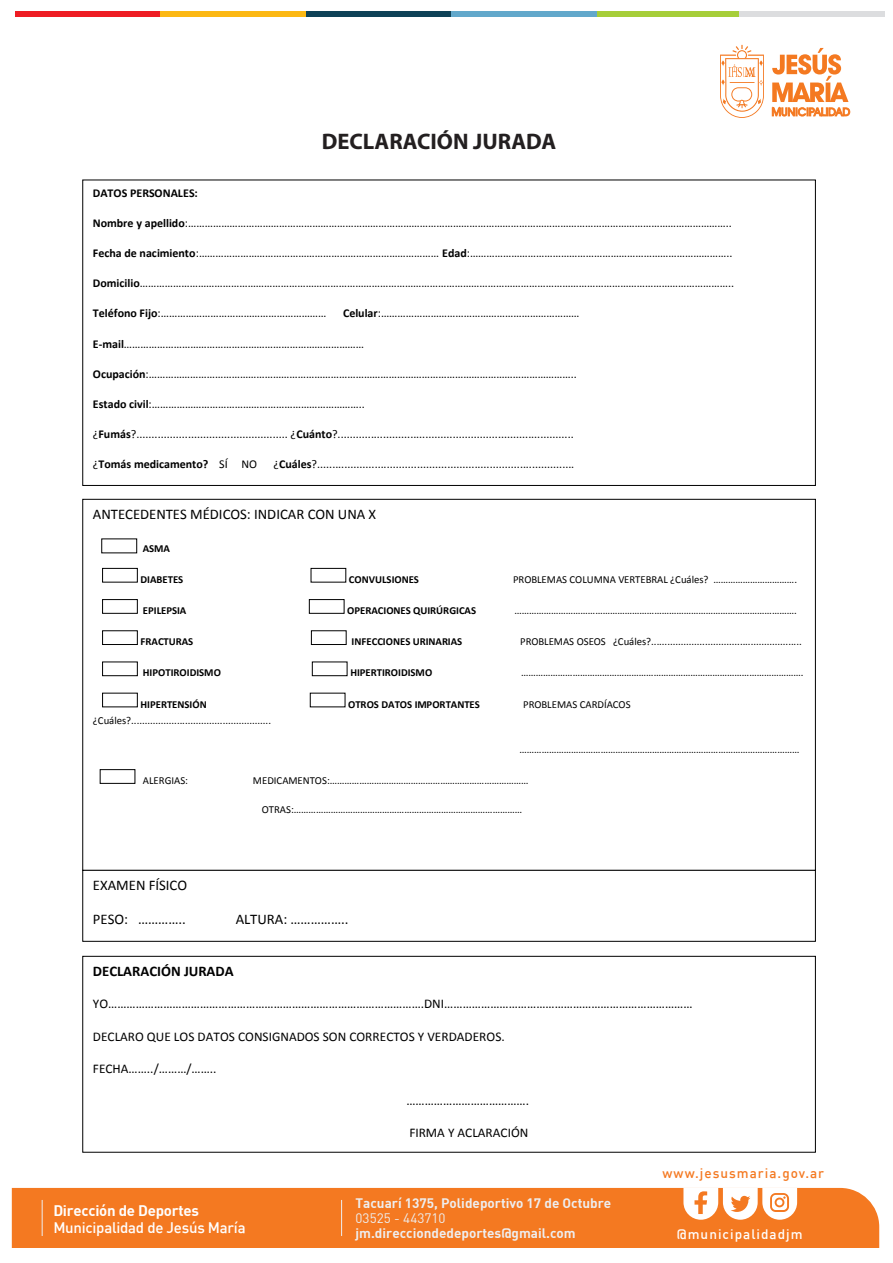
<style>
.page{position:relative;width:893px;height:1263px;background:#fff}
.page>*{position:absolute;margin:0;border:0;box-sizing:border-box;transform-origin:0 0}
.t1{font:700 22.5px "Myriad Pro";color:#231f20}
.t2{font:500 15px "DIN";letter-spacing:-.015em;color:#fff}
.t3{font:700 15px "DIN";letter-spacing:-.015em;color:#fff}
.t4{font:14.7px "Calibri";color:#000}
.t5{font:700 14.7px "Calibri";color:#000}
.t6{font:700 13.5px "DIN";color:#eeeeef}
.t7{font:500 13.5px "DIN";letter-spacing:.075em;color:#f47921}
.t8{font:500 13.5px "DIN";letter-spacing:.075em;color:#fff}
.t9{font:13.5px "DIN";color:#eeeeef}
.t10{font:13.2px "Calibri";color:#000}
.t11{font:12px "Calibri";color:#000}
.t12{font:700 12px "Calibri";color:#000}
.t13{font:10.65px "Calibri";color:#000}
.t14{font:700 10.65px "Calibri";color:#000}
.s1{font-weight:700}
.s2{font-weight:400}
</style>
<div class="page">
<div style="left:15px;top:11px;width:146px;height:6px;background:#ee1d23"></div>
<div style="left:306px;top:11px;width:145px;height:6px;background:#0e4257"></div>
<div style="left:594px;top:11px;width:145px;height:6px;background:#a6ce39"></div>
<div style="left:161px;top:11px;width:145px;height:6px;background:#fcb814"></div>
<div style="left:451px;top:11px;width:145px;height:6px;background:#62a8cb"></div>
<div style="left:739px;top:11px;width:146px;height:6px;background:#dcdddf"></div>
<svg style="left:772px;top:108px;width:78px;height:8px"></svg>
<svg style="left:720px;top:45px;width:44px;height:73px"></svg>
<svg style="left:772px;top:48px;width:76px;height:54px"></svg>
<div style="left:12px;top:1188px;width:867px;height:60px;background:#f47921"></div>
<hr style="left:341px;top:1200px;width:1px;height:36px;background:#eeeeef">
<svg style="left:683px;top:1187px;width:114px;height:33px"></svg>
<hr style="left:42px;top:1200px;width:1px;height:36px;background:#eeeeef">
<div style="left:102px;top:568px;width:36px;height:15px;border:1px solid #000"></div>
<div style="left:311px;top:568px;width:35px;height:15px;border:1px solid #000"></div>
<div style="left:102px;top:599px;width:36px;height:15px;border:1px solid #000"></div>
<div style="left:309px;top:599px;width:36px;height:15px;border:1px solid #000"></div>
<div style="left:102px;top:630px;width:36px;height:15px;border:1px solid #000"></div>
<div style="left:311px;top:630px;width:36px;height:15px;border:1px solid #000"></div>
<div style="left:102px;top:661px;width:36px;height:15px;border:1px solid #000"></div>
<div style="left:312px;top:661px;width:36px;height:15px;border:1px solid #000"></div>
<div style="left:102px;top:693px;width:36px;height:14px;border:1px solid #000"></div>
<div style="left:100px;top:769px;width:35px;height:15px;border:1px solid #000"></div>
<div style="left:101px;top:538px;width:36px;height:15px;border:1px solid #000"></div>
<div style="left:82px;top:956px;width:734px;height:197px;border:1px solid #000"></div>
<div style="left:82px;top:870px;width:734px;height:72px;border:1px solid #000"></div>
<h1 class="t1" style="left:322px;top:127px;width:236px">DECLARACIÓN JURADA</h1>
<p class="t12" style="left:93px;top:185px;width:106px">DATOS PERSONALES:</p>
<p class="t11" style="left:93px;top:215px;width:640px"><span class="s1">Nombre y apellido</span>:……………………………………………………………………………………………………………………………………………………………………………..</p>
<p class="t11" style="left:93px;top:245px;width:641px"><span class="s1">Fecha de nacimiento</span>:…………………………………………………………………………… <span class="s1">Edad</span>:…………………………………………………………………………………..</p>
<p class="t11" style="left:93px;top:276px;width:643px"><span class="s1">Domicilio</span>……………………………………………………………………………………………………………………………………………………………………………………………..</p>
<p class="t11" style="left:93px;top:306px;width:235px"><span class="s1">Teléfono Fijo</span>:……………………………………………………</p>
<p class="t11" style="left:343px;top:306px;width:238px"><span class="s1">Celular</span>:………………………………………………………………</p>
<p class="t11" style="left:93px;top:336px;width:273px"><span class="s1">E-mail</span>……………………………………………………………………………</p>
<p class="t11" style="left:93px;top:366px;width:485px"><span class="s1">Ocupación</span>:………………………………………………………………………………………………………………………………………..</p>
<p class="t11" style="left:93px;top:396px;width:273px"><span class="s1">Estado civil</span>:…………………………………………………………………..</p>
<p class="t11" style="left:93px;top:426px;width:482px">¿<span class="s1">Fumás</span>?.................................................. ¿<span class="s1">Cuánto</span>?..............................................................................</p>
<p class="t12" style="left:93px;top:457px;width:166px"><span class="s2">¿</span>Tomás medicamento? <span class="s2">SÍ NO</span></p>
<p class="t11" style="left:273px;top:457px;width:302px">¿<span class="s1">Cuáles</span>?.....................................................................................</p>
<p class="t4" style="left:93px;top:504px;width:285px">ANTECEDENTES MÉDICOS: INDICAR CON UNA X</p>
<p class="t14" style="left:143px;top:541px;width:29px">ASMA</p>
<p class="t14" style="left:140px;top:572px;width:44px">DIABETES</p>
<p class="t14" style="left:349px;top:572px;width:72px">CONVULSIONES</p>
<p class="t13" style="left:513px;top:572px;width:285px">PROBLEMAS COLUMNA VERTEBRAL ¿Cuáles? …………………………….</p>
<p class="t14" style="left:143px;top:604px;width:45px">EPILEPSIA</p>
<p class="t14" style="left:347px;top:604px;width:130px">OPERACIONES QUIRÚRGICAS</p>
<p class="t13" style="left:514px;top:604px;width:284px">…………………………………………………………………………………………………….</p>
<p class="t14" style="left:140px;top:635px;width:54px">FRACTURAS</p>
<p class="t14" style="left:352px;top:635px;width:112px">INFECCIONES URINARIAS</p>
<p class="t13" style="left:520px;top:635px;width:283px">PROBLEMAS OSEOS ¿Cuáles?........................................................</p>
<p class="t14" style="left:143px;top:666px;width:80px">HIPOTIROIDISMO</p>
<p class="t14" style="left:350px;top:666px;width:83px">HIPERTIROIDISMO</p>
<p class="t13" style="left:521px;top:666px;width:284px">…………………………………………………………………………………………………….</p>
<p class="t14" style="left:141px;top:697px;width:68px">HIPERTENSIÓN</p>
<p class="t14" style="left:348px;top:697px;width:133px">OTROS DATOS IMPORTANTES</p>
<p class="t13" style="left:523px;top:697px;width:109px">PROBLEMAS CARDÍACOS</p>
<p class="t13" style="left:93px;top:713px;width:180px">¿Cuáles?....................................................</p>
<p class="t13" style="left:520px;top:743px;width:281px">……………………………………………………………………………………………………</p>
<p class="t13" style="left:143px;top:774px;width:47px">ALERGIAS:</p>
<p class="t13" style="left:253px;top:774px;width:277px">MEDICAMENTOS:………………………………………………………………………</p>
<p class="t13" style="left:262px;top:803px;width:262px">OTRAS:…………………………………………………………………………………</p>
<p class="t4" style="left:93px;top:875px;width:96px">EXAMEN FÍSICO</p>
<p class="t4" style="left:93px;top:909px;width:95px">PESO: …………..</p>
<p class="t4" style="left:236px;top:909px;width:114px">ALTURA: ……………..</p>
<p class="t5" style="left:93px;top:961px;width:142px">DECLARACIÓN JURADA</p>
<p class="t10" style="left:93px;top:996px;width:601px">YO………………………………………………………………………………………….DNI………………………………………………………………………</p>
<p class="t10" style="left:93px;top:1028px;width:413px">DECLARO QUE LOS DATOS CONSIGNADOS SON CORRECTOS Y VERDADEROS.</p>
<p class="t10" style="left:93px;top:1060px;width:125px">FECHA……../………/……..</p>
<p class="t10" style="left:406px;top:1092px;width:124px">………………………………….</p>
<p class="t10" style="left:409px;top:1124px;width:120px">FIRMA Y ACLARACIÓN</p>
<p class="t3" style="left:53px;top:1201px;width:147px">Dirección de Deportes</p>
<p class="t2" style="left:53px;top:1217px;width:194px">Municipalidad de Jesús María</p>
<p class="t7" style="left:663px;top:1164px;width:163px">www.jesusmaria.gov.ar</p>
<p class="t6" style="left:356px;top:1195px;width:257px">Tacuarí 1375, Polideportivo 17 de Octubre</p>
<p class="t9" style="left:356px;top:1210px;width:91px">03525 - 443710</p>
<p class="t6" style="left:356px;top:1225px;width:222px">jm.direcciondedeportes@gmail.com</p>
<p class="t8" style="left:677px;top:1226px;width:127px">@municipalidadjm</p>
</div>
